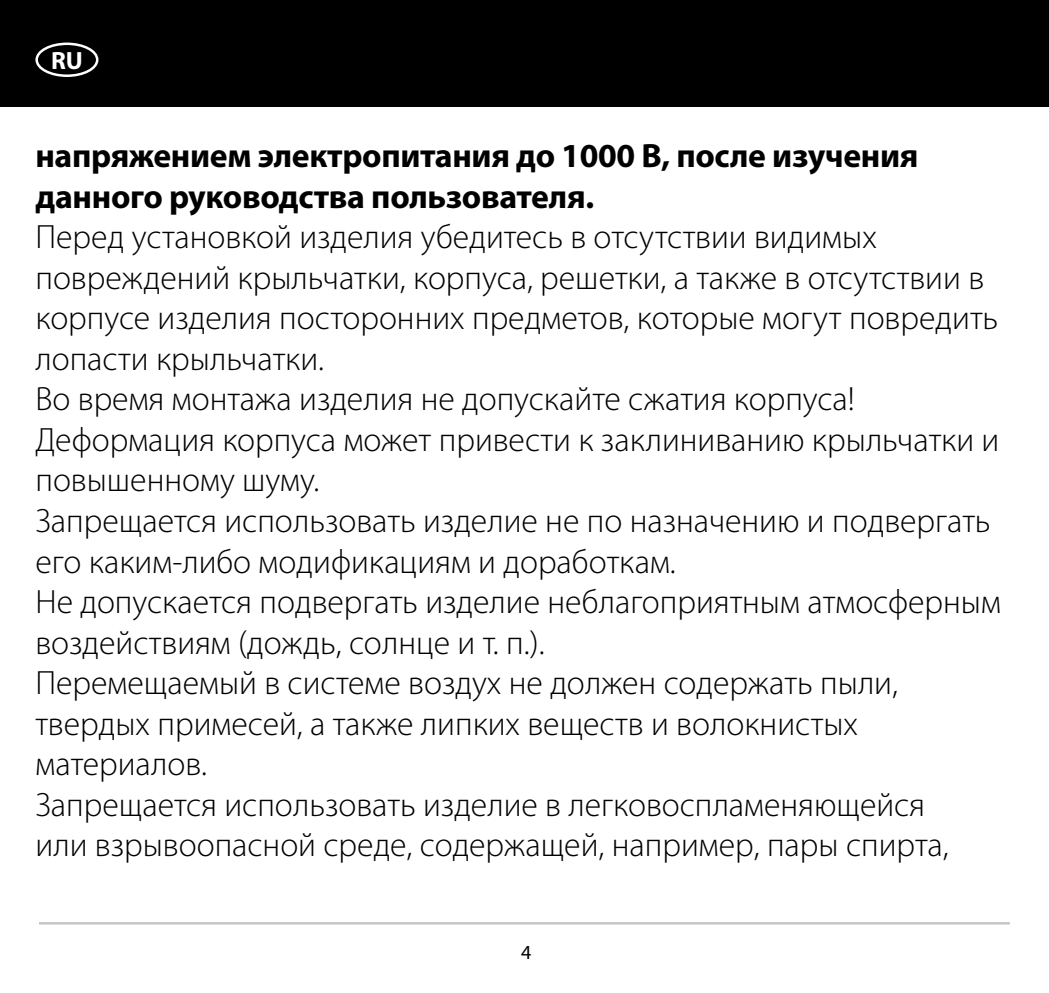
<style>
.page{position:relative;width:1049px;height:993px;background:#fff}
.page>*{position:absolute;margin:0;border:0;box-sizing:border-box;transform-origin:0 0}
.Текст_RU_3mm{font:300 33.75px/40.5px "Myriad Pro";color:#000}
.Текст_RU_3mm-2{font:700 33.75px/40.5px "Myriad Pro";letter-spacing:-.01em;color:#000}
.t1{font:700 25px "Myriad Pro";color:#fff}
.t2{font:20px "Myriad Pro";color:#000}
</style>
<div class="page">
<div style="left:0;top:0;width:1049px;height:106px;background:#000"></div>
<hr style="left:39px;top:921px;width:971px;height:3px;background:#c6c6c6">
<div style="left:35px;top:43px;width:63px;height:34px;border:2px solid #fff;border-radius:50%"></div>
<p class="t1" style="left:51px;top:44px;width:33px">RU</p>
<p class="Текст_RU_3mm-2" style="left:35px;top:134px;width:884px">напряжением электропитания до 1000 В, после изучения данного руководства пользователя.</p>
<p class="Текст_RU_3mm" style="left:35px;top:217px;width:964px">Перед установкой изделия убедитесь в отсутствии видимых повреждений крыльчатки, корпуса, решетки, а также в отсутствии в корпусе изделия посторонних предметов, которые могут повредить лопасти крыльчатки.</p>
<p class="Текст_RU_3mm" style="left:35px;top:379px;width:965px">Во время монтажа изделия не допускайте сжатия корпуса!<br>Деформация корпуса может привести к заклиниванию крыльчатки и повышенному шуму.</p>
<p class="Текст_RU_3mm" style="left:35px;top:501px;width:956px">Запрещается использовать изделие не по назначению и подвергать его каким-либо модификациям и доработкам.</p>
<p class="Текст_RU_3mm" style="left:35px;top:582px;width:967px">Не допускается подвергать изделие неблагоприятным атмосферным воздействиям (дождь, солнце и т. п.).</p>
<p class="Текст_RU_3mm" style="left:35px;top:663px;width:864px">Перемещаемый в системе воздух не должен содержать пыли, твердых примесей, а также липких веществ и волокнистых материалов.</p>
<p class="Текст_RU_3mm" style="left:35px;top:784px;width:915px">Запрещается использовать изделие в легковоспламеняющейся или взрывоопасной среде, содержащей, например, пары спирта,</p>
<p class="t2" style="left:521px;top:939px;width:12px">4</p>
</div>
